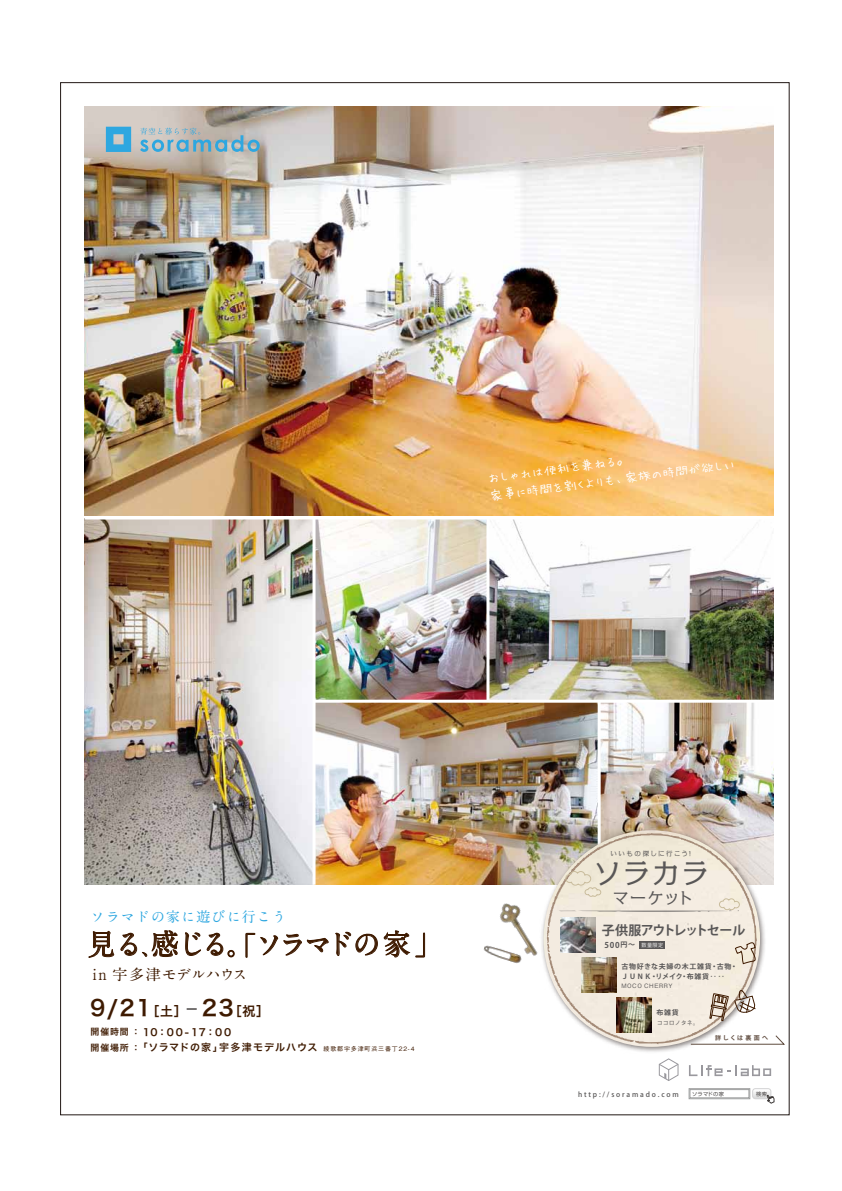
<style>
.page{position:relative;width:842px;height:1191px;background:#fff}
.page>*{position:absolute;margin:0;border:0;box-sizing:border-box;transform-origin:0 0}
.t1{font:700 29.2px "A1 Mincho Std";letter-spacing:-.075em;color:#3e1a00;scale:.96 1}
.t2{font:28.3px "Kakumin Pro";color:#595757}
.t3{font:21.7px "Hira Kaku Pro W6";color:#3e1a00}
.t4{font:16px "Kakumin Pro";letter-spacing:.045em;color:#595757}
.t5{font:700 15px "A1 Mincho Std";letter-spacing:.01em;color:#3e1a00}
.t6{font:700 14px "A1 Mincho Std";letter-spacing:.08em;color:#2ea7e0}
.t7{font:700 13px "Koz Go Pro";letter-spacing:-.1em;color:#595757}
.t8{font:12px/18.4px "Hui Font P";color:#fff}
.t9{font:10px/15.6px "Hira Kaku Pro W6";letter-spacing:.095em;color:#3e1a00}
.t10{font:700 7px/10px "Koz Go Pro";letter-spacing:.1em;color:#595757}
.t11{font:500 7px "Koz Go Pro";letter-spacing:.26em;color:#595757}
.t12{font:6.5px "Kakumin Pro";letter-spacing:.215em;color:#595757}
.t13{font:500 6px "Gothic BBB Pr 6";letter-spacing:.1em;color:#595757}
.t14{font:500 6px "Gothic BBB Pr 6";letter-spacing:.14em;color:#3e1a00}
.t15{font:700 6px "Koz Go Pro";letter-spacing:.33em;color:#604c3f}
.t16{font:5.2px "Koz Go Pro";color:#fff}
.t17{font:5.2px "Shin Go Pr 6";letter-spacing:.05em;color:#4c4948}
.s1{font-size:20.9px}
.s2{font-size:26.3px}
.s3{font-size:13px}
.s4{font-size:8.9px}
.s5{font-weight:700;font-size:8px;color:#595757}
.s6{font-weight:700;font-size:7px;color:#595757}
</style>
<div class="page">
<img style="left:60px;top:82px;width:730px;height:1034px">
<svg style="left:89px;top:931px;width:25px;height:26px"></svg>
<svg style="left:121px;top:930px;width:57px;height:26px"></svg>
<svg style="left:185px;top:932px;width:16px;height:23px"></svg>
<svg style="left:207px;top:933px;width:27px;height:24px"></svg>
<svg style="left:246px;top:933px;width:32px;height:24px"></svg>
<svg style="left:284px;top:934px;width:44px;height:21px"></svg>
<svg style="left:335px;top:932px;width:43px;height:31px"></svg>
<svg style="left:384px;top:930px;width:41px;height:27px"></svg>
<img style="left:533px;top:823px;width:257px;height:293px">
<svg style="left:548px;top:833px;width:209px;height:211px;background:#e7ded2"></svg>
<svg style="left:547px;top:926px;width:87px;height:116px"></svg>
<img style="left:484px;top:886px;width:74px;height:86px">
<img style="left:480px;top:942px;width:45px;height:25px">
<svg style="left:559px;top:870px;width:181px;height:42px;background:#eee6d9"></svg>
<img style="left:561px;top:917px;width:35px;height:35px">
<img style="left:617px;top:997px;width:35px;height:36px">
<img style="left:582px;top:957px;width:34px;height:35px">
<svg style="left:709px;top:989px;width:48px;height:32px"></svg>
<svg style="left:735px;top:941px;width:21px;height:23px"></svg>
<svg style="left:690px;top:1034px;width:96px;height:11px"></svg>
<p class="t8" style="left:487px;top:469px;width:260px;rotate:-8deg">おしゃれは便利を兼ねる。<br>家事に時間を割くよりも、家族の時間が欲しい　</p>
<p class="t6" style="left:91px;top:905px;width:197px">ソラマドの家に遊びに行こう</p>
<p class="t1" style="left:88px;top:920px;width:370px">見る<span class="s1">、</span>感じる。<span class="s2">「</span>ソラマドの家<span class="s2">」</span></p>
<p class="t5" style="left:93px;top:961px;width:156px">in 宇多津モデルハウス</p>
<p class="t3" style="left:90px;top:988px;width:181px">9/21<span class="s3">［土］</span> 23<span class="s3">［祝］</span></p>
<p class="t9" style="left:91px;top:1023px;width:229px"><span class="s4">開催時間 ：</span> 10：00-17：00<br><span class="s4">開催場所 ：</span> 「ソラマドの家」宇多津モデルハウス</p>
<p class="t14" style="left:323px;top:1044px;width:92px">綾歌郡宇多津町浜三番丁22-4</p>
<p class="t12" style="left:610px;top:848px;width:84px">いいもの探しに行こう！</p>
<p class="t2" style="left:594px;top:851px;width:117px">ソラカラ</p>
<p class="t7" style="left:602px;top:922px;width:145px">子供服アウトレットセール</p>
<p class="t4" style="left:613px;top:885px;width:82px">マーケット</p>
<p class="t16" style="left:604px;top:941px;width:60px"><span class="s5">500</span><span class="s6">円～</span> 数量限定</p>
<p class="t10" style="left:621px;top:961px;width:118px">古物好きな夫婦の木工雑貨・古物・<br>ＪＵＮＫ・リメイク・布雑貨‥‥</p>
<p class="t10" style="left:656px;top:1007px;width:24px">布雑貨</p>
<p class="t13" style="left:657px;top:1017px;width:43px">ココロノタネ。</p>
<p class="t13" style="left:621px;top:980px;width:53px">MOCO CHERRY</p>
<p class="t15" style="left:715px;top:1034px;width:55px">詳しくは裏面へ</p>
<p class="t11" style="left:578px;top:1089px;width:102px">http://soramado.com</p>
<p class="t17" style="left:692px;top:1089px;width:33px">ソラマドの家</p>
<p class="t17" style="left:756px;top:1089px;width:12px">検索</p>
</div>
